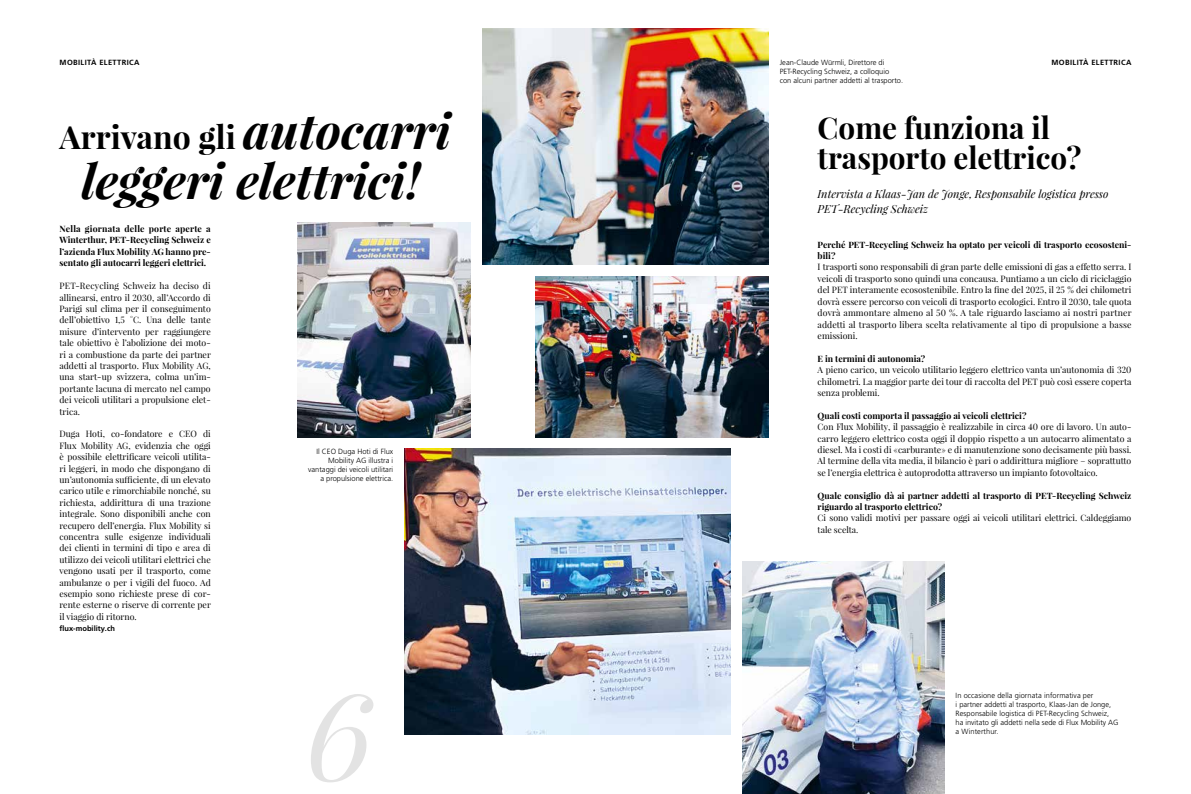
<style>
.page{position:relative;width:1191px;height:794px;background:#fff}
.page>*{position:absolute;margin:0;border:0;box-sizing:border-box;transform-origin:0 0}
.t1{font:italic 120px "Playfair Display";color:#e3e3e3}
.t2{font:italic 700 48px "Playfair Display";color:#000}
.t3{font:700 32px "Playfair Display";color:#000}
.t4{font:700 30px/30px "Playfair Display";color:#000}
.t5{font:italic 11px/15px "Playfair Display";color:#000}
.t6{font:8.8px/11.4px "Playfair Display";color:#000;text-align:justify}
.t7{font:700 8.8px/11.4px "Playfair Display";color:#000}
.t8{font:8.7px/11.4px "Playfair Display";color:#000}
.t9{font:300 7.5px/9px "Frutiger LT Pro";color:#000}
.t10{font:700 7.5px "Frutiger LT Pro";letter-spacing:.05em;color:#000}
.t11{font:700 7.5px "Frutiger LT Pro";color:#000}
.s1{font-style:italic;font-size:48px}
.s2{font-size:8.8px}
</style>
<div class="page">
<img style="left:742px;top:561px;width:202px;height:233px">
<img style="left:536px;top:276px;width:232px;height:161px">
<img style="left:482px;top:28px;width:286px;height:237px">
<img style="left:298px;top:223px;width:172px;height:214px">
<img style="left:404px;top:448px;width:326px;height:287px">
<p class="t10" style="left:60px;top:58px;width:81px">MOBILITÀ ELETTRICA</p>
<h3 class="t3" style="left:60px;top:117px;width:393px">Arrivano gli <span class="s1">autocarri</span></h3>
<h2 class="t2" style="left:81px;top:148px;width:341px">leggeri elettrici!</h2>
<p class="t7" style="left:60px;top:223px;width:153px;text-align:justify">Nella giornata delle porte aperte a Winterthur, PET-Recycling Schweiz e l’azienda Flux Mobility AG hanno pre&shy;sentato gli autocarri leggeri elettrici.</p>
<p class="t6" style="left:60px;top:280px;width:153px">PET-Recycling Schweiz ha deciso di allinearsi, entro il 2030, all’Accordo di Parigi sul clima per il conseguimento dell’obiettivo 1,5 °C. Una delle tante misure d’intervento per raggiungere tale obiettivo è l’abolizione dei moto&shy;ri a combustione da parte dei partner addetti al trasporto. Flux Mobility AG, una start-up svizzera, colma un’im&shy;portante lacuna di mercato nel campo dei veicoli utilitari a propulsione elet&shy;trica.</p>
<p class="t6" style="left:60px;top:428px;width:153px">Duga Hoti, co-fondatore e CEO di Flux Mobility AG, evidenzia che oggi è possibile elettrificare veicoli utilita&shy;ri leggeri, in modo che dispongano di un’autonomia sufficiente, di un elevato carico utile e rimorchiabile nonché, su richiesta, addirittura di una trazione integrale. Sono disponibili anche con recupero dell’energia. Flux Mobility si concentra sulle esigenze individuali dei clienti in termini di tipo e area di utilizzo dei veicoli utilitari elettrici che vengono usati per il trasporto, come ambulanze o per i vigili del fuoco. Ad esempio sono richieste prese di cor&shy;rente esterne o riserve di corrente per il viaggio di ritorno.</p>
<p class="t11" style="left:60px;top:624px;width:57px">flux-mobility.ch</p>
<p class="t9" style="left:308px;top:447px;width:86px;text-align:right">Il CEO Duga Hoti di Flux<br>Mobility AG illustra i vantaggi dei veicoli utilitari a propulsione elettrica.</p>
<h1 class="t1" style="left:306px;top:655px;width:69px">6</h1>
<p class="t9" style="left:780px;top:58px;width:125px">Jean-Claude Würmli, Direttore di<br>PET-Recycling Schweiz, a colloquio<br>con alcuni partner addetti al trasporto.</p>
<p class="t10" style="left:1051px;top:58px;width:81px">MOBILITÀ ELETTRICA</p>
<h3 class="t4" style="left:817px;top:112px;width:265px">Come funziona il trasporto elettrico?</h3>
<p class="t5" style="left:817px;top:186px;width:292px">Intervista a Klaas-Jan de Jonge, Responsabile logistica presso<br>PET-Recycling Schweiz</p>
<p class="t7" style="left:817px;top:239px;width:315px">Perché PET-Recycling Schweiz ha optato per veicoli di trasporto ecososteni&shy;bili?</p>
<p class="t6" style="left:817px;top:261px;width:315px">I trasporti sono responsabili di gran parte delle emissioni di gas a effetto serra. I veicoli di trasporto sono quindi una concausa. Puntiamo a un ciclo di riciclaggio del PET interamente ecosostenibile. Entro la fine del 2025, il 25 % dei chilometri dovrà essere percorso con veicoli di trasporto ecologici. Entro il 2030, tale quota dovrà ammontare almeno al 50 %. A tale riguardo lasciamo ai nostri partner addetti al trasporto libera scelta relativamente al tipo di propulsione a basse emissioni.</p>
<p class="t7" style="left:817px;top:353px;width:109px">E in termini di autonomia?</p>
<p class="t6" style="left:817px;top:364px;width:315px">A pieno carico, un veicolo utilitario leggero elettrico vanta un’autonomia di 320 chilometri. La maggior parte dei tour di raccolta del PET può così essere coperta senza problemi.</p>
<p class="t7" style="left:817px;top:410px;width:210px">Quali costi comporta il passaggio ai veicoli elettrici?</p>
<p class="t6" style="left:817px;top:421px;width:315px">Con Flux Mobility, il passaggio è realizzabile in circa 40 ore di lavoro. Un auto&shy;carro leggero elettrico costa oggi il doppio rispetto a un autocarro alimentato a diesel. Ma i costi di «carburante» e di manutenzione sono decisamente più bassi.<br>Al termine della vita media, il bilancio è pari o addirittura migliore – soprattutto se l’energia elettrica è autoprodotta attraverso un impianto fotovoltaico.</p>
<p class="t7" style="left:817px;top:489px;width:315px">Quale consiglio dà ai partner addetti al trasporto di PET-Recycling Schweiz riguardo al trasporto elettrico?</p>
<p class="t8" style="left:817px;top:512px;width:315px"><span class="s2">Ci sono validi motivi per passare oggi</span> ai veicoli utilitari elettrici. Caldeggiamo tale scelta.</p>
<p class="t9" style="left:955px;top:691px;width:164px">In occasione della giornata informativa per<br>i partner addetti al trasporto, Klaas-Jan de Jonge, Responsabile logistica di PET-Recycling Schweiz, ha invitato gli addetti nella sede di Flux Mobility AG a Winterthur.</p>
</div>
